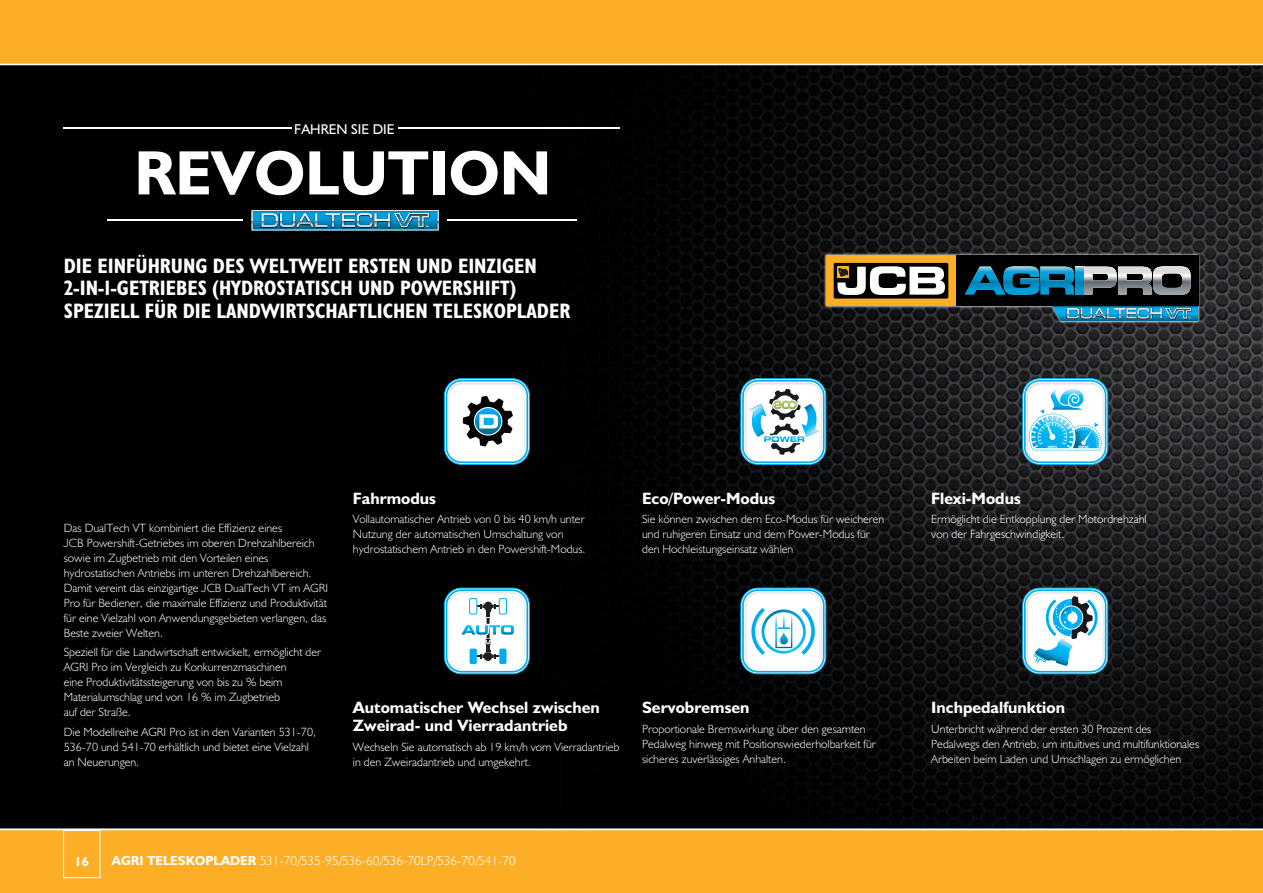
<style>
.page{position:relative;width:1263px;height:893px;background:#fff}
.page>*{position:absolute;margin:0;border:0;box-sizing:border-box;transform-origin:0 0}
.t1{font:63px "JCB Bold";color:#fff}
.t2{font:21px/22.5px "JCB Bold Condensed";color:#fff}
.t3{font:700 16.5px/18px "JCB Euro";color:#fff}
.t4{font:14.25px "JCB Roman";color:#fff}
.t5{font:13.2px "JCB Light";color:#fff}
.t6{font:13.2px "JCB Bold";color:#fff}
.t7{font:12px/15px "JCB Light";color:#fff}
.t8{font:700 expanded 3.15px "Square 721 BT";letter-spacing:-.005em;color:#fff}
.s1{font-family:"JCB Bold"}
</style>
<div class="page">
<img style="left:0;top:65px;width:1263px;height:764px">
<img style="left:820px;top:249px;width:384px;height:78px">
<img style="left:1061px;top:321px;width:136px;height:4px">
<svg style="left:1052px;top:306px;width:146px;height:15px;background:#3094ba"></svg>
<div style="left:826px;top:255px;width:130px;height:51px;background:#fcaf26"></div>
<div style="left:956px;top:255px;width:242px;height:51px;background:#000"></div>
<div style="left:834px;top:263px;width:114px;height:36px;background:#000;border-radius:2px"></div>
<svg style="left:837px;top:266px;width:108px;height:29px"></svg>
<div style="left:1075px;top:266px;width:9px;height:28px;background:#e5e4e3"></div>
<svg style="left:965px;top:266px;width:109px;height:29px"></svg>
<svg style="left:1075px;top:267px;width:9px;height:28px"></svg>
<svg style="left:1084px;top:266px;width:106px;height:29px"></svg>
<svg style="left:444px;top:379px;width:85px;height:85px"></svg>
<div style="left:446px;top:380px;width:82px;height:83px;border:2px solid #00aeef;border-radius:15px"></div>
<div style="left:444px;top:379px;width:85px;height:85px;border:1px solid #00aeef;border-radius:17px"></div>
<svg style="left:444px;top:588px;width:85px;height:86px"></svg>
<div style="left:446px;top:589px;width:82px;height:84px;border:2px solid #00aeef;border-radius:15px"></div>
<div style="left:444px;top:588px;width:85px;height:86px;border:1px solid #00aeef;border-radius:17px"></div>
<svg style="left:741px;top:379px;width:85px;height:85px"></svg>
<div style="left:742px;top:380px;width:83px;height:83px;border:2px solid #00aeef;border-radius:15px"></div>
<div style="left:741px;top:379px;width:85px;height:85px;border:1px solid #00aeef;border-radius:17px"></div>
<svg style="left:741px;top:588px;width:85px;height:86px"></svg>
<div style="left:742px;top:589px;width:83px;height:84px;border:2px solid #00aeef;border-radius:15px"></div>
<div style="left:741px;top:588px;width:85px;height:86px;border:1px solid #00aeef;border-radius:17px"></div>
<svg style="left:1023px;top:379px;width:85px;height:85px"></svg>
<svg style="left:1023px;top:588px;width:85px;height:86px"></svg>
<div style="left:1024px;top:589px;width:82px;height:84px;border:2px solid #00aeef;border-radius:15px"></div>
<div style="left:1023px;top:588px;width:85px;height:86px;border:1px solid #00aeef;border-radius:17px"></div>
<div style="left:0;top:829px;width:1263px;height:64px;background:#fcaf26"></div>
<hr style="left:0;top:829px;width:1263px;height:1px;background:#fff">
<div style="left:63px;top:830px;width:37px;height:48px;border:1px solid #fff"></div>
<div style="left:0;top:0;width:1263px;height:64px;background:#fcaf26"></div>
<div style="left:248px;top:203px;width:193px;height:33px;background:#000"></div>
<div style="left:252px;top:206px;width:187px;height:25px;background:#000"></div>
<svg style="left:252px;top:210px;width:187px;height:21px;background:#4597b8"></svg>
<hr style="left:447px;top:219px;width:129px;height:2px;background:#fff">
<hr style="left:399px;top:127px;width:221px;height:2px;background:#fff">
<hr style="left:108px;top:219px;width:135px;height:2px;background:#fff">
<hr style="left:64px;top:127px;width:228px;height:2px;background:#fff">
<p class="t4" style="left:294px;top:121px;width:102px">FAHREN SIE DIE</p>
<h1 class="t1" style="left:134px;top:134px;width:419px">REVOLUTION</h1>
<h2 class="t2" style="left:64px;top:254px;width:508px">DIE EINFÜHRUNG DES WELTWEIT ERSTEN UND EINZIGEN<br>2-IN-1-GETRIEBES (HYDROSTATISCH UND POWERSHIFT)<br>SPEZIELL FÜR DIE LANDWIRTSCHAFTLICHEN TELESKOPLADER</h2>
<p class="t7" style="left:64px;top:520px;width:266px">Das DualTech VT kombiniert die Effizienz eines<br>JCB Powershift-Getriebes im oberen Drehzahlbereich sowie im Zugbetrieb mit den Vorteilen eines hydrostatischen Antriebs im unteren Drehzahlbereich.<br>Damit vereint das einzigartige JCB DualTech VT im AGRI Pro für Bediener, die maximale Effizienz und Produktivität für eine Vielzahl von Anwendungsgebieten verlangen, das Beste zweier Welten.</p>
<p class="t7" style="left:64px;top:644px;width:259px">Speziell für die Landwirtschaft entwickelt, ermöglicht der AGRI Pro im Vergleich zu Konkurrenzmaschinen<br>eine Produktivitätssteigerung von bis zu % beim Materialumschlag und von 16 % im Zugbetrieb<br>auf der Straße.</p>
<p class="t7" style="left:64px;top:724px;width:254px">Die Modellreihe AGRI Pro ist in den Varianten 531-70,<br>536-70 und 541-70 erhältlich und bietet eine Vielzahl an Neuerungen.</p>
<h3 class="t3" style="left:353px;top:489px;width:85px">Fahrmodus</h3>
<p class="t7" style="left:353px;top:511px;width:234px">Vollautomatischer Antrieb von 0 bis 40 km/h unter<br>Nutzung der automatischen Umschaltung von hydrostatischem Antrieb in den Powershift-Modus.</p>
<h3 class="t3" style="left:642px;top:489px;width:135px">Eco/Power-Modus</h3>
<p class="t7" style="left:642px;top:511px;width:244px">Sie können zwischen dem Eco-Modus für weicheren und ruhigeren Einsatz und dem Power-Modus für den Hochleistungseinsatz wählen</p>
<h3 class="t3" style="left:353px;top:698px;width:248px">Automatischer Wechsel zwischen<br>Zweirad- und Vierradantrieb</h3>
<p class="t7" style="left:353px;top:739px;width:268px">Wechseln Sie automatisch ab 19 km/h vom Vierradantrieb in den Zweiradantrieb und umgekehrt.</p>
<h3 class="t3" style="left:642px;top:698px;width:109px">Servobremsen</h3>
<p class="t7" style="left:642px;top:721px;width:235px">Proportionale Bremswirkung über den gesamten<br>Pedalweg hinweg mit Positionswiederholbarkeit für sicheres zuverlässiges Anhalten.</p>
<p class="t6" style="left:75px;top:853px;width:16px">16</p>
<p class="t5" style="left:112px;top:852px;width:406px"><span class="s1">AGRI TELESKOPLADER</span> 531-70/535-95/536-60/536-70LP/536-70/541-70</p>
<p class="t8" style="left:1048px;top:445px;width:11px">KPH</p>
<p class="t8" style="left:1078px;top:445px;width:12px">RPM</p>
<h3 class="t3" style="left:931px;top:489px;width:91px">Flexi-Modus</h3>
<p class="t7" style="left:931px;top:511px;width:217px">Ermöglicht die Entkopplung der Motordrehzahl von der Fahrgeschwindigkeit.</p>
<h3 class="t3" style="left:931px;top:698px;width:135px">Inchpedalfunktion</h3>
<p class="t7" style="left:931px;top:721px;width:269px">Unterbricht während der ersten 30 Prozent des<br>Pedalwegs den Antrieb, um intuitives und multifunktionales<br>Arbeiten beim Laden und Umschlagen zu ermöglichen</p>
</div>
